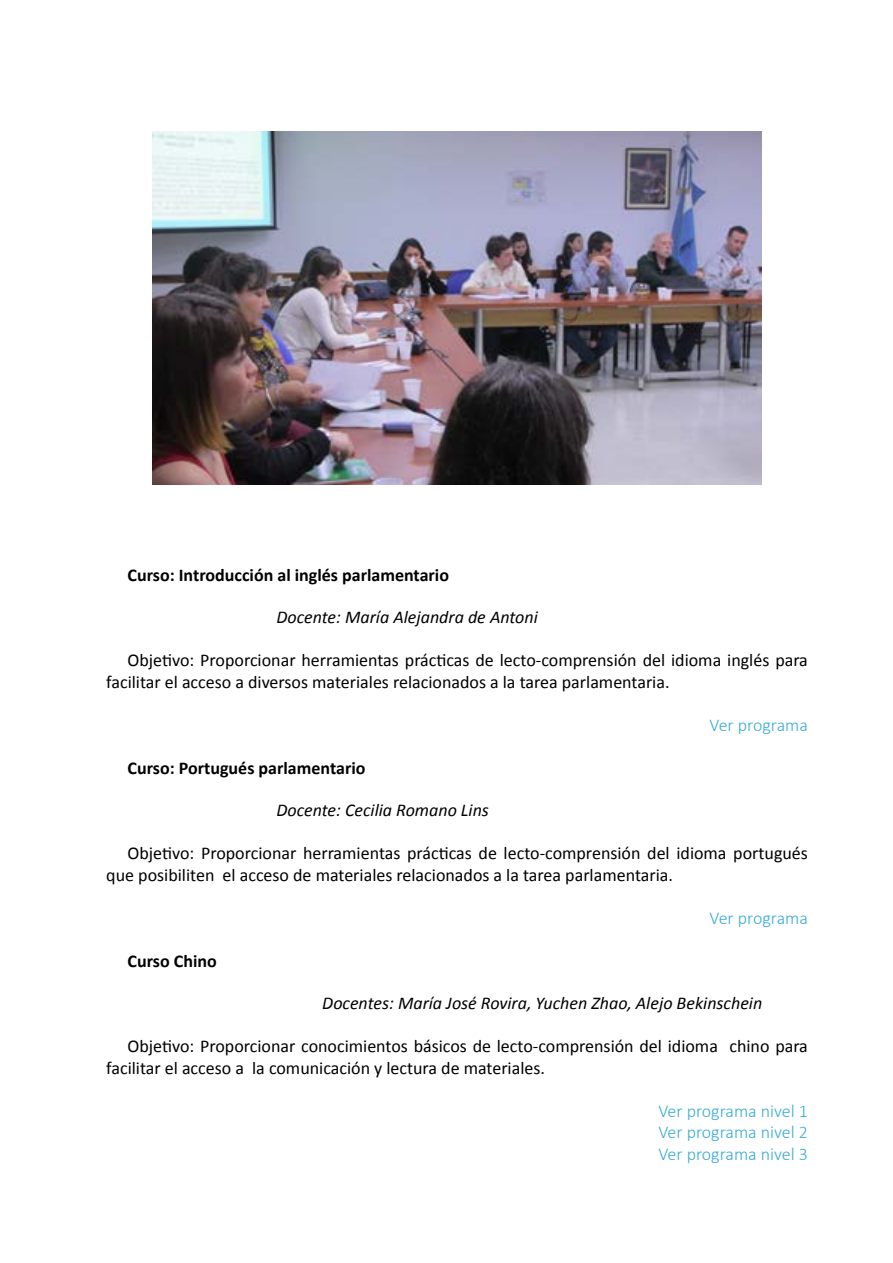
<style>
.page{position:relative;width:893px;height:1263px;background:#fff}
.page>*{position:absolute;margin:0;border:0;box-sizing:border-box;transform-origin:0 0}
.t1{font:18px/21.6px "Calibri";color:#000}
.t2{font:italic 18px "Calibri";color:#000}
.t3{font:700 18px "Calibri";color:#000}
.t4{font:300 18px/21.6px "Calibri";color:#3aabd7;text-align:justify}
</style>
<div class="page">
<img style="left:153px;top:132px;width:608px;height:353px">
<p class="t3" style="left:128px;top:563px;width:323px">Curso: Introducción al inglés parlamentario</p>
<p class="t2" style="left:276px;top:605px;width:263px">Docente: María Alejandra de Antoni</p>
<p class="t1" style="left:106px;top:649px;width:703px;text-indent:21px">Objetivo: Proporcionar herramientas prácticas de lecto-comprensión del idioma inglés para facilitar el acceso a diversos materiales relacionados a la tarea parlamentaria.</p>
<p class="t4" style="left:710px;top:714px;width:100px">Ver programa</p>
<p class="t3" style="left:128px;top:756px;width:239px">Curso: Portugués parlamentario</p>
<p class="t2" style="left:276px;top:798px;width:214px">Docente: Cecilia Romano Lins</p>
<p class="t1" style="left:106px;top:842px;width:703px;text-indent:21px">Objetivo: Proporcionar herramientas prácticas de lecto-comprensión del idioma portugués que posibiliten el acceso de materiales relacionados a la tarea parlamentaria.</p>
<p class="t4" style="left:710px;top:907px;width:100px">Ver programa</p>
<p class="t3" style="left:128px;top:949px;width:91px">Curso Chino</p>
<p class="t2" style="left:322px;top:991px;width:441px">Docentes: María José Rovira, Yuchen Zhao, Alejo Bekinschein</p>
<p class="t1" style="left:106px;top:1035px;width:703px;text-indent:21px">Objetivo: Proporcionar conocimientos básicos de lecto-comprensión del idioma chino para facilitar el acceso a la comunicación y lectura de materiales.</p>
<p class="t4" style="left:658px;top:1100px;width:151px">Ver programa nivel 1<br>Ver programa nivel 2<br>Ver programa nivel 3</p>
</div>
